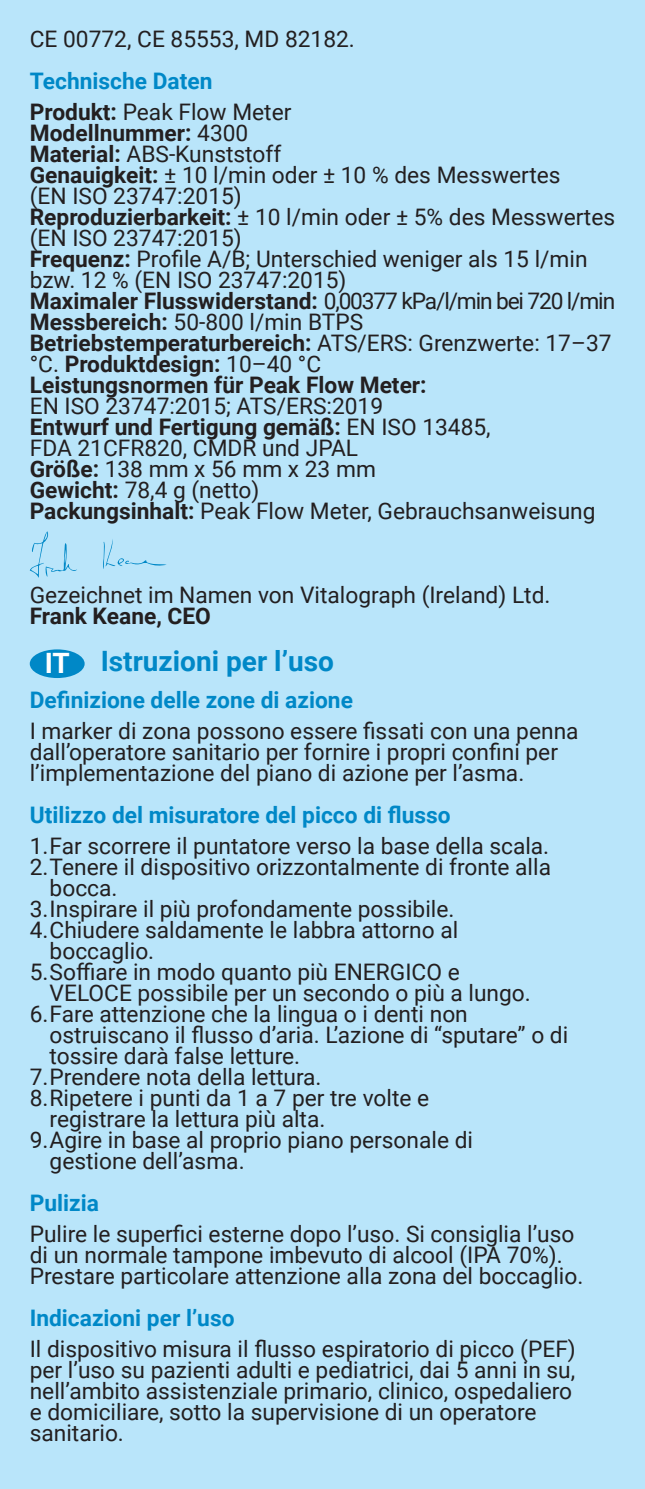
<style>
.page{position:relative;width:645px;height:1489px;background:#fff}
.page>*{position:absolute;margin:0;border:0;box-sizing:border-box;transform-origin:0 0}
.Language_heading{font:700 28px "Roboto";color:#0088c7}
.Language_heading-2{font:700 28px "Roboto";color:#fff}
.Paragraph{font:22.75px/21px "Roboto";color:#231f20}
.Paragraph-2{font:700 22.75px/21px "Roboto";color:#231f20}
.Headings{font:700 22.75px "Roboto";color:#0088c7}
.Paragraph-3{font:22.75px "Roboto";letter-spacing:-.05em;color:#231f20}
.s1{font-weight:700}
.s2{font-weight:400}
</style>
<div class="page">
<div style="left:0;top:0;width:645px;height:1488px;background:#b9e5fa"></div>
<div style="left:30px;top:649px;width:55px;height:29px;background:#0088c7;border-radius:50%"></div>
<svg style="left:30px;top:531px;width:47px;height:47px"></svg>
<svg style="left:103px;top:539px;width:64px;height:30px"></svg>
<p class="Paragraph" style="left:30px;top:27px;width:327px">CE 00772, CE 85553, MD 82182.</p>
<p class="Headings" style="left:30px;top:65px;width:184px">Technische Daten</p>
<p class="Paragraph" style="left:30px;top:100px;width:263px"><span class="s1">Produkt:</span> Peak Flow Meter</p>
<p class="Paragraph-2" style="left:30px;top:121px;width:220px">Modellnummer: <span class="s2">4300</span></p>
<p class="Paragraph" style="left:30px;top:142px;width:253px"><span class="s1">Material:</span> ABS-Kunststoff</p>
<p class="Paragraph" style="left:30px;top:163px;width:532px"><span class="s1">Genauigkeit:</span> ± 10 l/min oder ± 10 % des Messwertes (EN ISO 23747:2015)</p>
<p class="Paragraph" style="left:30px;top:205px;width:587px"><span class="s1">Reproduzierbarkeit:</span> ± 10 l/min oder ± 5% des Messwertes (EN ISO 23747:2015)</p>
<p class="Paragraph" style="left:30px;top:247px;width:559px"><span class="s1">Frequenz:</span> Profile A/B; Unterschied weniger als 15 l/min bzw. 12 % (EN ISO 23747:2015)</p>
<p class="Paragraph-3" style="left:30px;top:285px;width:587px"><span class="s1">Maximaler Flusswiderstand:</span> 0,00377 kPa/l/min bei 720 l/min</p>
<p class="Paragraph" style="left:30px;top:310px;width:335px"><span class="s1">Messbereich:</span> 50-800 l/min BTPS</p>
<p class="Paragraph-2" style="left:30px;top:331px;width:583px">Betriebstemperaturbereich: <span class="s2">ATS/ERS: Grenzwerte: 17–37 °C.</span> Produktdesign: <span class="s2">10–40 °C</span></p>
<p class="Paragraph-2" style="left:30px;top:373px;width:398px">Leistungsnormen für Peak Flow Meter:</p>
<p class="Paragraph" style="left:30px;top:394px;width:355px">EN ISO 23747:2015; ATS/ERS:2019</p>
<p class="Paragraph-2" style="left:30px;top:415px;width:462px">Entwurf und Fertigung gemäß: <span class="s2">EN ISO 13485,</span></p>
<p class="Paragraph" style="left:30px;top:436px;width:330px">FDA 21CFR820, CMDR und JPAL</p>
<p class="Paragraph" style="left:30px;top:457px;width:348px"><span class="s1">Größe:</span> 138 mm x 56 mm x 23 mm</p>
<p class="Paragraph" style="left:30px;top:478px;width:231px"><span class="s1">Gewicht:</span> 78,4 g (netto)</p>
<p class="Paragraph" style="left:30px;top:499px;width:567px"><span class="s1">Packungsinhalt:</span> Peak Flow Meter, Gebrauchsanweisung</p>
<p class="Paragraph" style="left:30px;top:583px;width:522px">Gezeichnet im Namen von Vitalograph (Ireland) Ltd.</p>
<p class="Paragraph-2" style="left:30px;top:604px;width:183px">Frank Keane, CEO</p>
<p class="Language_heading-2" style="left:45px;top:643px;width:27px">IT</p>
<p class="Language_heading" style="left:101px;top:641px;width:235px">Istruzioni per l’uso</p>
<p class="Headings" style="left:30px;top:684px;width:325px">Definizione delle zone di azione</p>
<p class="Paragraph" style="left:30px;top:719px;width:550px">I marker di zona possono essere fissati con una penna dall’operatore sanitario per fornire i propri confini per l’implementazione del piano di azione per l’asma.</p>
<p class="Headings" style="left:30px;top:799px;width:422px">Utilizzo del misuratore del picco di flusso</p>
<p class="Paragraph" style="left:30px;top:834px;width:521px">1.Far scorrere il puntatore verso la base della scala.</p>
<p class="Paragraph" style="left:50px;top:855px;width:503px;text-indent:-20px">2.Tenere il dispositivo orizzontalmente di fronte alla bocca.</p>
<p class="Paragraph" style="left:30px;top:897px;width:426px">3.Inspirare il più profondamente possibile.</p>
<p class="Paragraph" style="left:50px;top:918px;width:410px;text-indent:-20px">4.Chiudere saldamente le labbra attorno al boccaglio.</p>
<p class="Paragraph" style="left:50px;top:960px;width:483px;text-indent:-20px">5.Soffiare in modo quanto più ENERGICO e<br>VELOCE possibile per un secondo o più a lungo.</p>
<p class="Paragraph" style="left:50px;top:1002px;width:520px;text-indent:-20px">6.Fare attenzione che la lingua o i denti non ostruiscano il flusso d’aria. L’azione di “sputare” o di tossire darà false letture.</p>
<p class="Paragraph" style="left:30px;top:1065px;width:293px">7.Prendere nota della lettura.</p>
<p class="Paragraph" style="left:50px;top:1086px;width:381px;text-indent:-20px">8.Ripetere i punti da 1 a 7 per tre volte e registrare la lettura più alta.</p>
<p class="Paragraph" style="left:50px;top:1128px;width:425px;text-indent:-20px">9.Agire in base al proprio piano personale di gestione dell’asma.</p>
<p class="Headings" style="left:30px;top:1187px;width:71px">Pulizia</p>
<p class="Paragraph" style="left:30px;top:1222px;width:555px">Pulire le superfici esterne dopo l’uso. Si consiglia l’uso di un normale tampone imbevuto di alcool (IPA 70%).<br>Prestare particolare attenzione alla zona del boccaglio.</p>
<p class="Headings" style="left:30px;top:1301px;width:206px">Indicazioni per l’uso</p>
<p class="Paragraph" style="left:30px;top:1337px;width:547px">Il dispositivo misura il flusso espiratorio di picco (PEF) per l’uso su pazienti adulti e pediatrici, dai 5 anni in su, nell’ambito assistenziale primario, clinico, ospedaliero e domiciliare, sotto la supervisione di un operatore sanitario.</p>
</div>
